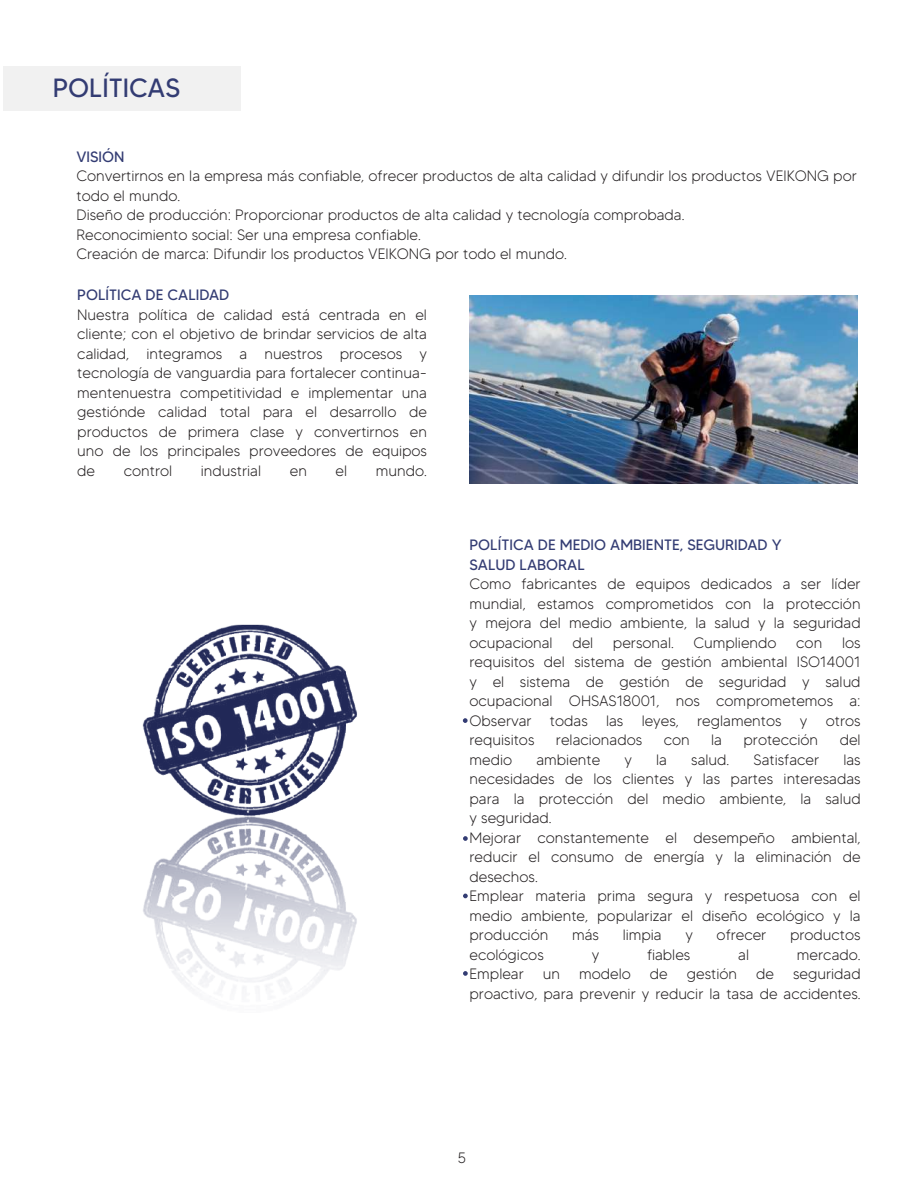
<style>
.page{position:relative;width:918px;height:1188px;background:#fff}
.page>*{position:absolute;margin:0;border:0;box-sizing:border-box;transform-origin:0 0}
.t1{font:26.4px "MADETOMMY";color:#333c73}
.t2{font:300 15px/19.5px "MADETOMMY";color:#231f20;text-align:justify}
.t3{font:15px/19.5px "MADETOMMY";color:#333c73}
</style>
<div class="page">
<div style="left:3px;top:66px;width:237px;height:44px;background:#f1f1f1"></div>
<img style="left:142px;top:624px;width:325px;height:371px">
<svg style="left:463px;top:718px;width:5px;height:5px"></svg>
<svg style="left:463px;top:836px;width:5px;height:5px"></svg>
<svg style="left:463px;top:894px;width:5px;height:4px"></svg>
<svg style="left:463px;top:971px;width:5px;height:5px"></svg>
<img style="left:469px;top:296px;width:389px;height:188px">
<h1 class="t1" style="left:53px;top:72px;width:129px">POLÍTICAS</h1>
<p class="t3" style="left:76px;top:147px;width:49px">VISIÓN</p>
<p class="t2" style="left:76px;top:166px;width:782px;text-align:left">Convertirnos en la empresa más confiable, ofrecer productos de alta calidad y difundir los productos VEIKONG por todo el mundo.<br>Diseño de producción: Proporcionar productos de alta calidad y tecnología comprobada.<br>Reconocimiento social: Ser una empresa confiable.<br>Creación de marca: Difundir los productos VEIKONG por todo el mundo.</p>
<p class="t3" style="left:77px;top:285px;width:154px">POLÍTICA DE CALIDAD</p>
<p class="t2" style="left:77px;top:305px;width:351px">Nuestra política de calidad está centrada en el cliente; con el objetivo de brindar servicios de alta calidad, integramos a nuestros procesos y tecnología de vanguardia para fortalecer continua&shy;mentenuestra competitividad e implementar una gestiónde calidad total para el desarrollo de productos de primera clase y convertirnos en uno de los principales proveedores de equipos de</p>
<p class="t2" style="left:124px;top:461px;width:50px">control</p>
<p class="t2" style="left:201px;top:461px;width:62px">industrial</p>
<p class="t2" style="left:290px;top:461px;width:19px">en</p>
<p class="t2" style="left:336px;top:461px;width:13px">el</p>
<p class="t2" style="left:376px;top:461px;width:53px">mundo.</p>
<p class="t3" style="left:470px;top:535px;width:314px">POLÍTICA DE MEDIO AMBIENTE, SEGURIDAD Y<br>SALUD LABORAL</p>
<p class="t2" style="left:470px;top:574px;width:393px">Como fabricantes de equipos dedicados a ser líder mundial, estamos comprometidos con la protección y mejora del medio ambiente, la salud y la seguridad ocupacional</p>
<p class="t2" style="left:572px;top:633px;width:22px">del</p>
<p class="t2" style="left:613px;top:633px;width:62px">personal.</p>
<p class="t2" style="left:694px;top:633px;width:85px">Cumpliendo</p>
<p class="t2" style="left:796px;top:633px;width:28px">con</p>
<p class="t2" style="left:470px;top:633px;width:393px;text-indent:372px">los requisitos del sistema de gestión ambiental ISO14001 y el sistema de gestión de seguridad y salud ocupacional OHSAS18001, nos comprometemos a:<br>Observar todas las leyes, reglamentos y otros requisitos</p>
<p class="t2" style="left:556px;top:730px;width:88px">relacionados</p>
<p class="t2" style="left:664px;top:730px;width:28px">con</p>
<p class="t2" style="left:711px;top:730px;width:12px">la</p>
<p class="t2" style="left:744px;top:730px;width:76px">protección</p>
<p class="t2" style="left:840px;top:730px;width:22px">del</p>
<p class="t2" style="left:470px;top:750px;width:44px">medio</p>
<p class="t2" style="left:536px;top:750px;width:65px">ambiente</p>
<p class="t2" style="left:624px;top:750px;width:9px">y</p>
<p class="t2" style="left:656px;top:750px;width:12px">la</p>
<p class="t2" style="left:691px;top:750px;width:40px">salud.</p>
<p class="t2" style="left:753px;top:750px;width:67px">Satisfacer</p>
<p class="t2" style="left:470px;top:750px;width:393px;text-align:left;text-indent:374px">las necesidades de los clientes y las partes interesadas para la protección del medio ambiente, la salud y seguridad.<br>Mejorar constantemente el desempeño ambiental, reducir el consumo de energía y la eliminación de desechos.<br>Emplear materia prima segura y respetuosa con el medio ambiente, popularizar el diseño ecológico y la producción</p>
<p class="t2" style="left:572px;top:925px;width:29px">más</p>
<p class="t2" style="left:623px;top:925px;width:41px">limpia</p>
<p class="t2" style="left:685px;top:925px;width:9px">y</p>
<p class="t2" style="left:717px;top:925px;width:51px">ofrecer</p>
<p class="t2" style="left:790px;top:925px;width:72px">productos</p>
<p class="t2" style="left:470px;top:945px;width:76px">ecológicos</p>
<p class="t2" style="left:592px;top:945px;width:9px">y</p>
<p class="t2" style="left:647px;top:945px;width:45px">fiables</p>
<p class="t2" style="left:738px;top:945px;width:12px">al</p>
<p class="t2" style="left:797px;top:945px;width:65px">mercado.</p>
<p class="t2" style="left:470px;top:964px;width:56px">Emplear</p>
<p class="t2" style="left:543px;top:964px;width:19px">un</p>
<p class="t2" style="left:579px;top:964px;width:53px">modelo</p>
<p class="t2" style="left:650px;top:964px;width:19px">de</p>
<p class="t2" style="left:687px;top:964px;width:52px">gestión</p>
<p class="t2" style="left:756px;top:964px;width:19px">de</p>
<p class="t2" style="left:470px;top:964px;width:393px;text-align:right">seguridad<br>proactivo, para prevenir y reducir la tasa de accidentes.</p>
<p class="t2" style="left:458px;top:1148px;width:10px">5</p>
</div>
